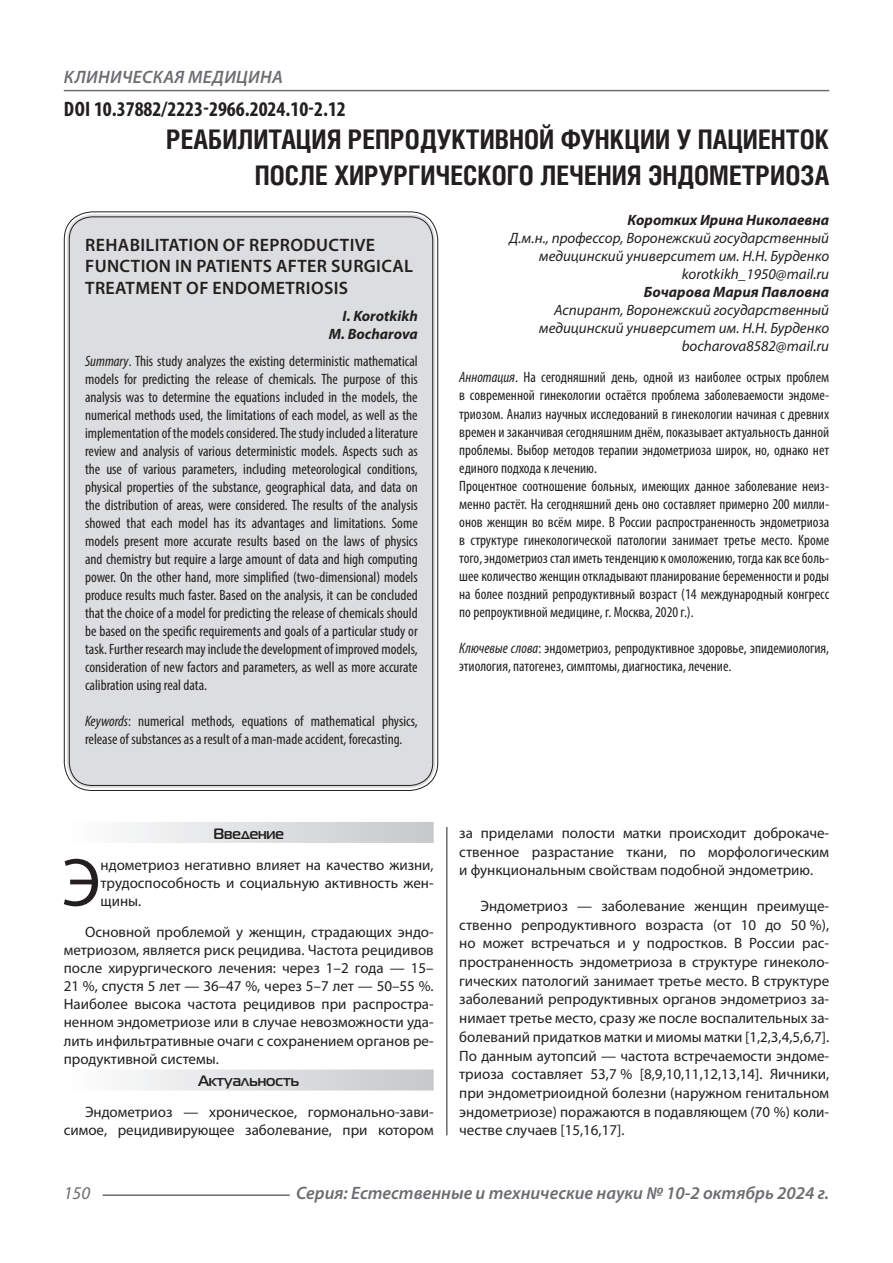
<style>
.page{position:relative;width:893px;height:1263px;background:#fff}
.page>*{position:absolute;margin:0;border:0;box-sizing:border-box;transform-origin:0 0}
.Статья_текст_первый{font:68.4px "Myriad Pro";color:#231f20}
.Статья_название{font:700 27px/36px "Helios Cond C";color:#231f20;text-align:right}
.ДОИ{font:700 condensed 21px "Myriad Pro";color:#231f20}
.Статья_название_англ{font:600 18px/21.6px "Myriad Pro";letter-spacing:.02em;color:#231f20}
.t1{font:italic 600 18px "Myriad Pro";color:#6c6d70}
.t2{font:italic 600 18px "Myriad Pro";letter-spacing:.02em;color:#6c6d70}
.t3{font:italic 18px "Myriad Pro";color:#6c6d70}
.Статья_аннотация_анг{font:condensed 15px/18px "Myriad Pro";color:#231f20;text-align:justify}
.Статья_текст{font:15px/18.8px "Myriad Pro";color:#231f20;text-align:justify}
.Статья_аннотация_тек{font:condensed 15px/18px "Myriad Pro";color:#231f20;text-align:justify}
.Статья_автор_инфо{font:italic 15px/18px "Myriad Pro";color:#231f20;text-align:right}
.Статья_текст_первый-2{font:15px/18px "Myriad Pro";color:#231f20;text-align:justify}
.Статья_автор_инфо-2{font:italic 700 15px "Myriad Pro";color:#231f20}
.Статья_автор_англ{font:italic 700 15px "Myriad Pro";color:#231f20}
.Статья_подзаголовок{font:700 15px "Magistral C";color:#231f20}
.s1{font-style:italic}
</style>
<div class="page">
<hr style="left:446px;top:128px;width:1px;height:1007px;background:#231f20">
<hr style="left:103px;top:1194px;width:187px;height:2px;background:#6c6d70">
<hr style="left:64px;top:90px;width:765px;height:1px;background:#6c6d70">
<div style="left:441px;top:128px;width:13px;height:698px;background:#fff"></div>
<div style="left:67px;top:214px;width:368px;height:574px;background:#dcdddf;border-radius:26px"></div>
<div style="left:64px;top:822px;width:370px;height:21px;background:linear-gradient(to right,#fefeff,#c6c8ca)"></div>
<div style="left:64px;top:1069px;width:370px;height:21px;background:linear-gradient(to right,#fefeff,#c6c8ca)"></div>
<p class="t2" style="left:64px;top:66px;width:220px">КЛИНИЧЕСКАЯ МЕДИЦИНА</p>
<p class="Статья_название" style="left:166px;top:121px;width:665px">РЕАБИЛИТАЦИЯ РЕПРОДУКТИВНОЙ ФУНКЦИИ У ПАЦИЕНТОК<br>ПОСЛЕ ХИРУРГИЧЕСКОГО ЛЕЧЕНИЯ ЭНДОМЕТРИОЗА</p>
<p class="Статья_автор_инфо-2" style="left:627px;top:210px;width:203px">Коротких Ирина Николаевна</p>
<p class="Статья_автор_инфо" style="left:509px;top:228px;width:321px">Д.м.н., профессор, Воронежский государственный медицинский университет им. Н.Н. Бурденко</p>
<p class="Статья_автор_инфо" style="left:682px;top:264px;width:149px">korotkikh_1950@mail.ru</p>
<p class="Статья_автор_инфо-2" style="left:644px;top:282px;width:187px">Бочарова Мария Павловна</p>
<p class="Статья_автор_инфо" style="left:539px;top:300px;width:292px">Аспирант, Воронежский государственный медицинский университет им. Н.Н. Бурденко</p>
<p class="Статья_автор_инфо" style="left:682px;top:336px;width:149px">bocharova8582@mail.ru</p>
<p class="Статья_аннотация_тек" style="left:459px;top:368px;width:371px"><span class="s1">Аннотация</span>. На сегодняшний день, одной из наиболее острых проблем в современной гинекологии остаётся проблема заболеваемости эндоме&shy;триозом. Анализ научных исследований в гинекологии начиная с древних времен и заканчивая сегодняшним днём, показывает актуальность данной проблемы. Выбор методов терапии эндометриоза широк, но, однако нет единого подхода к лечению.</p>
<p class="Статья_аннотация_тек" style="left:459px;top:476px;width:371px">Процентное соотношение больных, имеющих данное заболевание неиз&shy;менно растёт. На сегодняшний день оно составляет примерно 200 милли&shy;онов женщин во всём мире. В России распространенность эндометриоза в структуре гинекологической патологии занимает третье место. Кроме того, эндометриоз стал иметь тенденцию к омоложению, тогда как все боль&shy;шее количество женщин откладывают планирование беременности и роды на более поздний репродуктивный возраст (14 международный конгресс по репроуктивной медицине, г. Москва, 2020 г.).</p>
<p class="Статья_аннотация_тек" style="left:459px;top:638px;width:371px"><span class="s1">Ключевые слова</span>: эндометриоз, репродуктивное здоровье, эпидемиология, этиология, патогенез, симптомы, диагностика, лечение.</p>
<p class="ДОИ" style="left:64px;top:96px;width:283px">DOI 10.37882/2223-2966.2024.10-2.12</p>
<p class="Статья_название_англ" style="left:85px;top:234px;width:329px">REHABILITATION OF REPRODUCTIVE<br>FUNCTION IN PATIENTS AFTER SURGICAL<br>TREATMENT OF ENDOMETRIOSIS</p>
<p class="Статья_автор_англ" style="left:343px;top:306px;width:77px">I. Korotkikh</p>
<p class="Статья_автор_англ" style="left:329px;top:324px;width:91px">M. Bocharova</p>
<p class="Статья_аннотация_анг" style="left:85px;top:352px;width:334px"><span class="s1">Summary</span>. This study analyzes the existing deterministic mathematical models for predicting the release of chemicals. The purpose of this analysis was to determine the equations included in the models, the numerical methods used, the limitations of each model, as well as the implementation of the models considered. The study included a literature review and analysis of various deterministic models. Aspects such as the use of various parameters, including meteorological conditions, physical properties of the substance, geographical data, and data on the distribution of areas, were considered. The results of the analysis showed that each model has its advantages and limitations. Some models present more accurate results based on the laws of physics and chemistry but require a large amount of data and high computing power. On the other hand, more simplified (two-dimensional) models produce results much faster. Based on the analysis, it can be concluded that the choice of a model for predicting the release of chemicals should be based on the specific requirements and goals of a particular study or task. Further research may include the development of improved models, consideration of new factors and parameters, as well as more accurate calibration using real data.</p>
<p class="Статья_аннотация_анг" style="left:85px;top:712px;width:334px"><span class="s1">Keywords</span>: numerical methods, equations of mathematical physics, release of substances as a result of a man-made accident, forecasting.</p>
<p class="Статья_подзаголовок" style="left:213px;top:824px;width:72px">Введение</p>
<p class="Статья_текст_первый" style="left:62px;top:840px;width:40px">Э</p>
<p class="Статья_текст_первый-2" style="left:101px;top:855px;width:335px">ндометриоз негативно влияет на качество жизни, трудоспособность и социальную активность жен&shy;щины.</p>
<p class="Статья_текст" style="left:64px;top:922px;width:371px;line-height:18.1px;text-indent:21px">Основной проблемой у женщин, страдающих эндо&shy;метриозом, является риск рецидива. Частота рецидивов после хирургического лечения: через 1–2 года — 15– 21 %, спустя 5 лет — 36–47 %, через 5–7 лет — 50–55 %.<br>Наиболее высока частота рецидивов при распростра&shy;ненном эндометриозе или в случае невозможности уда&shy;лить инфильтративные очаги с сохранением органов ре&shy;продуктивной системы.</p>
<p class="Статья_подзаголовок" style="left:198px;top:1072px;width:102px">Актуальность</p>
<p class="Статья_текст" style="left:64px;top:1103px;width:371px;line-height:18.1px;text-align:right">Эндометриоз — хроническое, гормонально-зави&shy;симое, рецидивирующее заболевание, при котором</p>
<p class="Статья_текст" style="left:459px;top:823px;width:371px">за приделами полости матки происходит доброкаче&shy;ственное разрастание ткани, по морфологическим и функциональным свойствам подобной эндометрию.</p>
<p class="Статья_текст" style="left:459px;top:896px;width:371px;text-indent:21px">Эндометриоз — заболевание женщин преимуще&shy;ственно репродуктивного возраста (от 10 до 50 %), но может встречаться и у подростков. В России рас&shy;пространенность эндометриоза в структуре гинеколо&shy;гических патологий занимает третье место. В структуре заболеваний репродуктивных органов эндометриоз за&shy;нимает третье место, сразу же после воспалительных за&shy;болеваний придатков матки и миомы матки [1,2,3,4,5,6,7].<br>По данным аутопсий — частота встречаемости эндоме&shy;триоза составляет 53,7 % [8,9,10,11,12,13,14]. Яичники, при эндометриоидной болезни (наружном генитальном эндометриозе) поражаются в подавляющем (70 %) коли&shy;честве случаев [15,16,17].</p>
<p class="t3" style="left:64px;top:1182px;width:28px">150</p>
<p class="t1" style="left:296px;top:1182px;width:535px">Серия: Естественные и технические науки № 10-2 октябрь 2024 г.</p>
</div>
